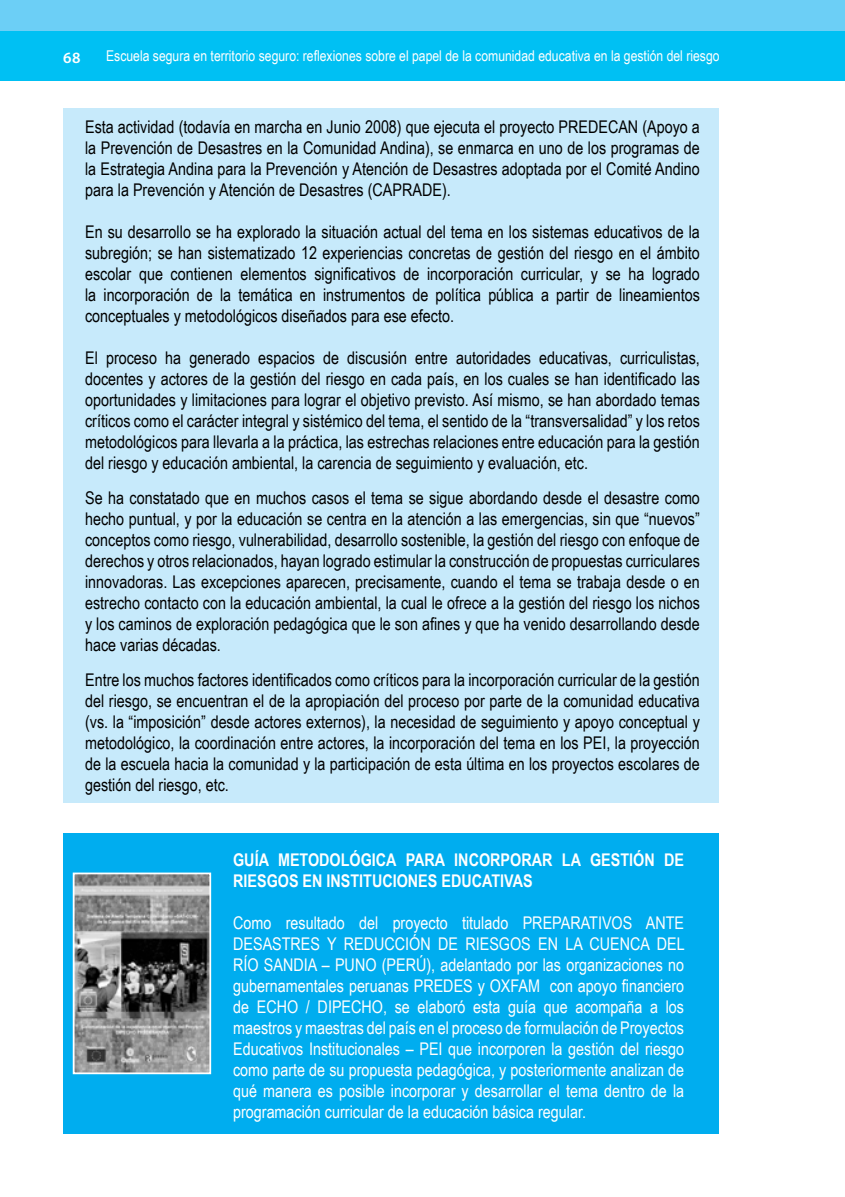
<style>
.page{position:relative;width:845px;height:1197px;background:#fff}
.page>*{position:absolute;margin:0;border:0;box-sizing:border-box;transform-origin:0 0}
.t1{font:17.5px/21px "Arial Narrow";color:#000;text-align:justify}
.t2{font:17.5px/21px "Arial Narrow";color:#fff;text-align:justify}
.t3{font:700 17.5px/21px "Arial Narrow";color:#fff}
.t4{font:600 15.75px "Myriad Pro";color:#fff}
.t5{font:14.88px "Arial Narrow";color:#fff}
</style>
<div class="page">
<div style="left:0;top:0;width:844px;height:81px;background:#6ccff6"></div>
<div style="left:0;top:32px;width:844px;height:49px;background:#00c0f3"></div>
<hr style="left:844px;top:0;width:1px;height:81px;background:#6ccff6">
<hr style="left:844px;top:32px;width:1px;height:49px;background:#00c0f3">
<div style="left:63px;top:834px;width:655px;height:300px;background:#00adef"></div>
<div style="left:63px;top:108px;width:655px;height:695px;background:#c7eafb"></div>
<img style="left:76px;top:876px;width:132px;height:195px">
<div style="left:73px;top:873px;width:138px;height:201px;border:2px solid #fff"></div>
<p class="t4" style="left:63px;top:47px;width:10px">68</p>
<p class="t5" style="left:106px;top:45px;width:614px">Escuela segura en territorio seguro: reflexiones sobre el papel de la comunidad educativa en la gestión del riesgo</p>
<p class="t1" style="left:85px;top:115px;width:616px">Esta actividad (todavía en marcha en Junio 2008) que ejecuta el proyecto PREDECAN (Apoyo a la Prevención de Desastres en la Comunidad Andina), se enmarca en uno de los programas de la Estrategia Andina para la Prevención y Atención de Desastres adoptada por el Comité Andino para la Prevención y Atención de Desastres (CAPRADE).</p>
<p class="t1" style="left:85px;top:220px;width:616px">En su desarrollo se ha explorado la situación actual del tema en los sistemas educativos de la subregión; se han sistematizado 12 experiencias concretas de gestión del riesgo en el ámbito escolar que contienen elementos significativos de incorporación curricular, y se ha logrado la incorporación de la temática en instrumentos de política pública a partir de lineamientos conceptuales y metodológicos diseñados para ese efecto.</p>
<p class="t1" style="left:85px;top:346px;width:616px">El proceso ha generado espacios de discusión entre autoridades educativas, curriculistas, docentes y actores de la gestión del riesgo en cada país, en los cuales se han identificado las oportunidades y limitaciones para lograr el objetivo previsto. Así mismo, se han abordado temas críticos como el carácter integral y sistémico del tema, el sentido de la “transversalidad” y los retos metodológicos para llevarla a la práctica, las estrechas relaciones entre educación para la gestión del riesgo y educación ambiental, la carencia de seguimiento y evaluación, etc.</p>
<p class="t1" style="left:85px;top:486px;width:616px">Se ha constatado que en muchos casos el tema se sigue abordando desde el desastre como hecho puntual, y por la educación se centra en la atención a las emergencias, sin que “nuevos” conceptos como riesgo, vulnerabilidad, desarrollo sostenible, la gestión del riesgo con enfoque de derechos y otros relacionados, hayan logrado estimular la construcción de propuestas curriculares innovadoras. Las excepciones aparecen, precisamente, cuando el tema se trabaja desde o en estrecho contacto con la educación ambiental, la cual le ofrece a la gestión del riesgo los nichos y los caminos de exploración pedagógica que le son afines y que ha venido desarrollando desde hace varias décadas.</p>
<p class="t1" style="left:85px;top:668px;width:616px">Entre los muchos factores identificados como críticos para la incorporación curricular de la gestión del riesgo, se encuentran el de la apropiación del proceso por parte de la comunidad educativa (vs. la “imposición” desde actores externos), la necesidad de seguimiento y apoyo conceptual y metodológico, la coordinación entre actores, la incorporación del tema en los PEI, la proyección de la escuela hacia la comunidad y la participación de esta última en los proyectos escolares de gestión del riesgo, etc.</p>
<p class="t3" style="left:233px;top:848px;width:452px">GUÍA METODOLÓGICA PARA INCORPORAR LA GESTIÓN DE<br>RIESGOS EN INSTITUCIONES EDUCATIVAS</p>
<p class="t2" style="left:233px;top:912px;width:453px">Como resultado del proyecto titulado PREPARATIVOS ANTE DESASTRES Y REDUCCIÓN DE RIESGOS EN LA CUENCA DEL RÍO SANDIA – PUNO (PERÚ), adelantado por las organizaciones no gubernamentales peruanas PREDES y OXFAM con apoyo financiero de ECHO / DIPECHO, se elaboró esta guía que acompaña a los maestros y maestras del país en el proceso de formulación de Proyectos Educativos Institucionales – PEI que incorporen la gestión del riesgo como parte de su propuesta pedagógica, y posteriormente analizan de qué manera es posible incorporar y desarrollar el tema dentro de la programación curricular de la educación básica regular.</p>
</div>
